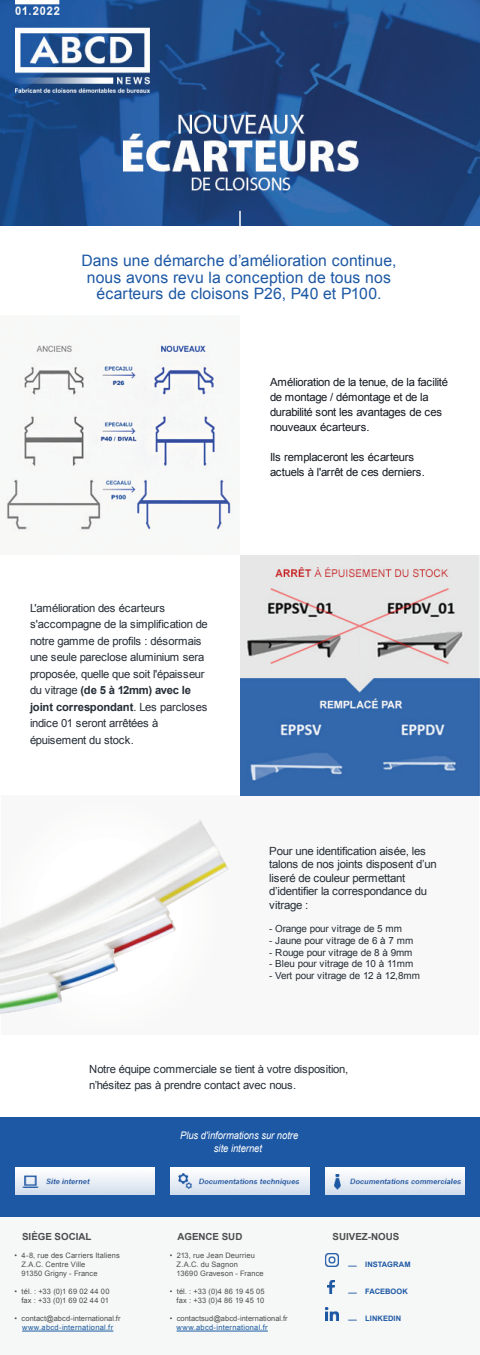
<style>
.page{position:relative;width:480px;height:1355px;background:#fff}
.page>*{position:absolute;margin:0;border:0;box-sizing:border-box;transform-origin:0 0}
.t1{font:15.75px/16.5px "Arial";letter-spacing:.005em;color:#1d58a4;text-align:center}
.t2{font:11.25px/16.5px "Arial";letter-spacing:-.03em;color:#262e37}
.t3{font:11.25px/15px "Arial";letter-spacing:-.03em;color:#131920}
.t4{font:italic 10.5px/12.6px "Arial";letter-spacing:-.005em;color:#fff;text-align:center;scale:.9 1}
.t5{font:9.75px "Arial";letter-spacing:-.025em;color:#262e37}
.t6{font:700 9.75px "Arial";color:#4d4d4f}
.t7{font:7.5px/9px "Arial";letter-spacing:.01em;color:#4d4d4f}
.t8{font:7.5px "Arial";letter-spacing:.035em;color:#1a5aa1}
.t9{font:700 7.5px "Arial";letter-spacing:.01em;color:#1d58a4;scale:2 1}
.s1{font-weight:700}
</style>
<div class="page">
<div style="left:0;top:1216px;width:480px;height:116px;background:#f6f8f7"></div>
<svg style="left:326px;top:1307px;width:12px;height:13px"></svg>
<svg style="left:328px;top:1280px;width:6px;height:13px"></svg>
<svg style="left:326px;top:1253px;width:12px;height:13px"></svg>
<hr style="left:177px;top:1330px;width:91px;height:1px;background:#1a5aa1">
<hr style="left:22px;top:1330px;width:91px;height:1px;background:#1a5aa1">
<div style="left:0;top:1118px;width:480px;height:98px;background:#1d58a4"></div>
<img style="left:326px;top:1167px;width:139px;height:27px">
<img style="left:170px;top:1167px;width:140px;height:27px">
<img style="left:15px;top:1167px;width:139px;height:27px">
<img style="left:0;top:819px;width:229px;height:195px">
<img style="left:241px;top:556px;width:239px;height:239px">
<img style="left:6px;top:345px;width:229px;height:187px">
<img style="left:0;top:0;width:480px;height:225px">
<h1 class="t1" style="left:82px;top:253px;width:316px">Dans une démarche d’amélioration continue, nous avons revu la conception de tous nos écarteurs de cloisons P26, P40 et P100.</h1>
<p class="t2" style="left:30px;top:599px;width:179px">L'amélioration des écarteurs s'accompagne de la simplification de notre gamme de profils : désormais une seule pareclose aluminium sera proposée, quelle que soit l'épaisseur du vitrage <span class="s1">(de 5 à 12mm) avec le joint correspondant</span>. Les parcloses indice 01 seront arrêtées à épuisement du stock.</p>
<p class="t3" style="left:270px;top:374px;width:180px">Amélioration de la tenue, de la facilité de montage / démontage et de la durabilité sont les avantages de ces nouveaux écarteurs.</p>
<p class="t3" style="left:270px;top:449px;width:156px">Ils remplaceront les écarteurs actuels à l'arrêt de ces derniers.</p>
<p class="t2" style="left:269px;top:844px;width:169px;line-height:13.5px">Pour une identification aisée, les talons de nos joints disposent d’un liseré de couleur permettant d’identifier la correspondance du vitrage :</p>
<p class="t5" style="left:269px;top:922px;width:134px">- Orange pour vitrage de 5 mm</p>
<p class="t5" style="left:269px;top:934px;width:145px">- Jaune pour vitrage de 6 à 7 mm</p>
<p class="t5" style="left:269px;top:945px;width:145px">- Rouge pour vitrage de 8 à 9mm</p>
<p class="t5" style="left:269px;top:957px;width:145px">- Bleu pour vitrage de 10 à 11mm</p>
<p class="t5" style="left:269px;top:969px;width:152px">- Vert pour vitrage de 12 à 12,8mm</p>
<p class="t2" style="left:89px;top:1060px;width:261px">Notre équipe commerciale se tient à votre disposition, n’hésitez pas à prendre contact avec nous.</p>
<p class="t6" style="left:22px;top:1230px;width:71px">SIÈGE SOCIAL</p>
<p class="t7" style="left:21px;top:1251px;width:100px;text-indent:-7px">• 4-8, rue des Carriers Italiens<br>Z.A.C. Centre Ville<br>91350 Grigny - France</p>
<p class="t7" style="left:15px;top:1287px;width:96px;text-align:right">• tél. : +33 (0)1 69 02 44 00 fax : +33 (0)1 69 02 44 01</p>
<p class="t7" style="left:15px;top:1314px;width:108px">• contact@abcd-international.fr</p>
<p class="t8" style="left:22px;top:1322px;width:93px">www.abcd-international.fr</p>
<p class="t4" style="left:180px;top:1129px;width:133px">Plus d'informations sur notre site internet</p>
<p class="t6" style="left:177px;top:1230px;width:67px">AGENCE SUD</p>
<p class="t6" style="left:333px;top:1230px;width:68px">SUIVEZ-NOUS</p>
<p class="t7" style="left:177px;top:1251px;width:89px;text-indent:-7px">• 213, rue Jean Deurrieu<br>Z.A.C. du Sagnon<br>13690 Graveson - France</p>
<p class="t7" style="left:170px;top:1287px;width:96px;text-align:right">• tél. : +33 (0)4 86 19 45 05 fax : +33 (0)4 86 19 45 10</p>
<p class="t7" style="left:170px;top:1314px;width:119px">• contactsud@abcd-international.fr</p>
<p class="t8" style="left:177px;top:1322px;width:93px">www.abcd-international.fr</p>
<p class="t9" style="left:349px;top:1259px;width:33px">_ INSTAGRAM</p>
<p class="t9" style="left:349px;top:1286px;width:31px">_ FACEBOOK</p>
<p class="t9" style="left:349px;top:1313px;width:28px">_ LINKEDIN</p>
</div>
